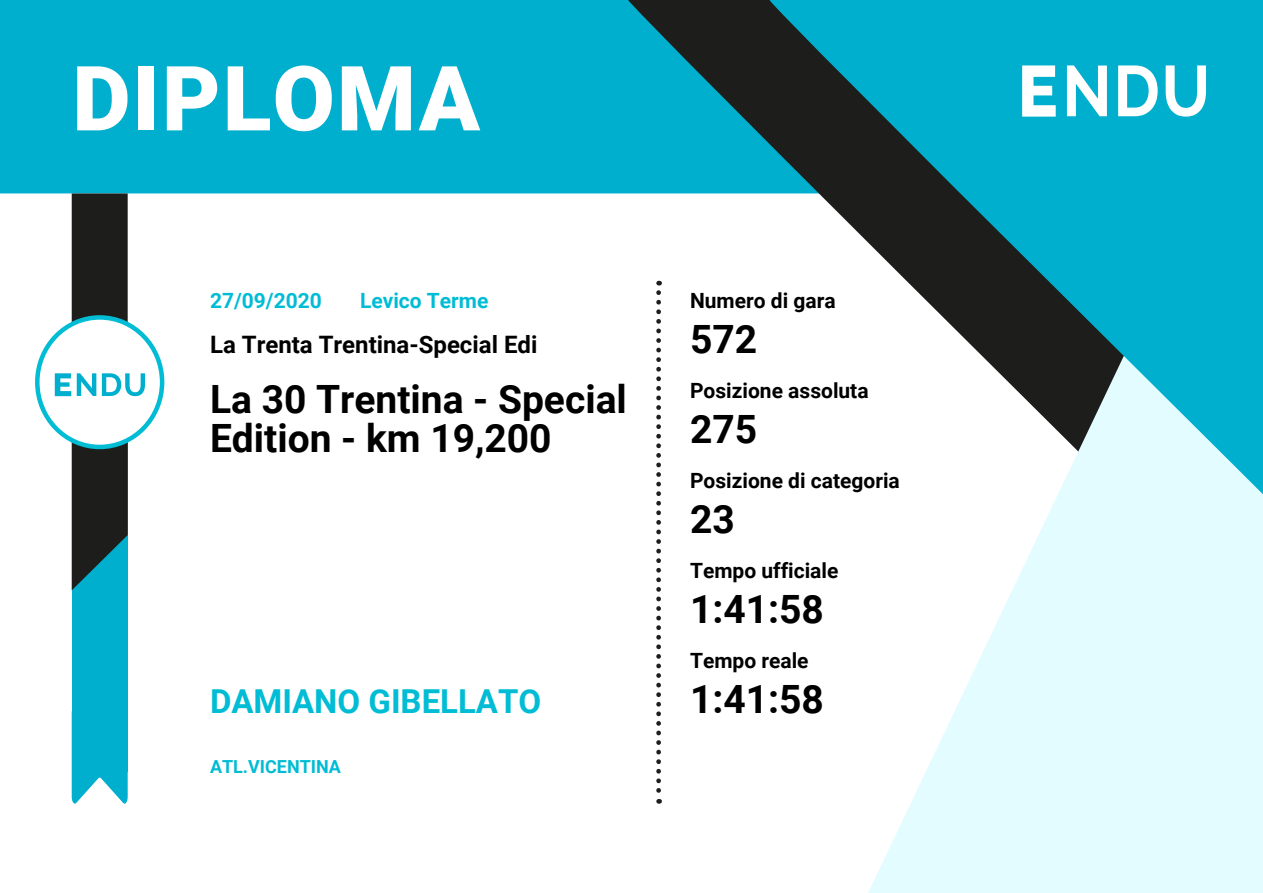
<style>
.page{position:relative;width:1263px;height:893px;background:#fff}
.page>*{position:absolute;margin:0;border:0;box-sizing:border-box;transform-origin:0 0}
.t1{font:900 90px "Roboto";letter-spacing:.025em;color:#fff}
.t2{font:700 39px/39px "Roboto";color:#000}
.t3{font:700 33px "Roboto";color:#00bcd4}
.t4{font:700 24px "Roboto";color:#000}
.t5{font:700 21px "Roboto";color:#000}
.t6{font:700 21px "Roboto";color:#00bcd4}
.t7{font:700 18px "Roboto";color:#00bcd4}
</style>
<div class="page">
<div style="left:0;top:0;width:619px;height:193px;background:#00afce"></div>
<svg style="left:619px;top:0;width:144px;height:293px"></svg>
<svg style="left:868px;top:600px;width:395px;height:293px;fill:#e3fcff"></svg>
<svg style="left:763px;top:0;width:500px;height:600px"></svg>
<svg style="left:656px;top:293px;width:5px;height:511px"></svg>
<div style="left:72px;top:388px;width:56px;height:384px;background:#00afce"></div>
<svg style="left:72px;top:772px;width:56px;height:32px"></svg>
<svg style="left:35px;top:315px;width:129px;height:134px"></svg>
<svg style="left:55px;top:193px;width:90px;height:397px"></svg>
<svg style="left:1022px;top:65px;width:184px;height:52px"></svg>
<h1 class="t1" style="left:72px;top:47px;width:409px">DIPLOMA</h1>
<p class="t6" style="left:210px;top:292px;width:113px">27/09/2020</p>
<p class="t6" style="left:360px;top:292px;width:130px">Levico Terme</p>
<p class="t4" style="left:210px;top:335px;width:329px">La Trenta Trentina-Special Edi</p>
<h2 class="t2" style="left:210px;top:384px;width:418px">La 30 Trentina - Special<br>Edition - km 19,200</h2>
<h3 class="t3" style="left:210px;top:688px;width:333px">DAMIANO GIBELLATO</h3>
<p class="t7" style="left:210px;top:759px;width:132px">ATL.VICENTINA</p>
<p class="t5" style="left:690px;top:292px;width:147px">Numero di gara</p>
<h2 class="t2" style="left:690px;top:324px;width:69px">572</h2>
<p class="t5" style="left:690px;top:382px;width:180px">Posizione assoluta</p>
<h2 class="t2" style="left:690px;top:414px;width:69px">275</h2>
<p class="t5" style="left:690px;top:472px;width:211px">Posizione di categoria</p>
<h2 class="t2" style="left:690px;top:504px;width:46px">23</h2>
<p class="t5" style="left:690px;top:562px;width:150px">Tempo ufficiale</p>
<h2 class="t2" style="left:690px;top:594px;width:135px">1:41:58</h2>
<p class="t5" style="left:690px;top:652px;width:120px">Tempo reale</p>
<h2 class="t2" style="left:690px;top:684px;width:135px">1:41:58</h2>
</div>
